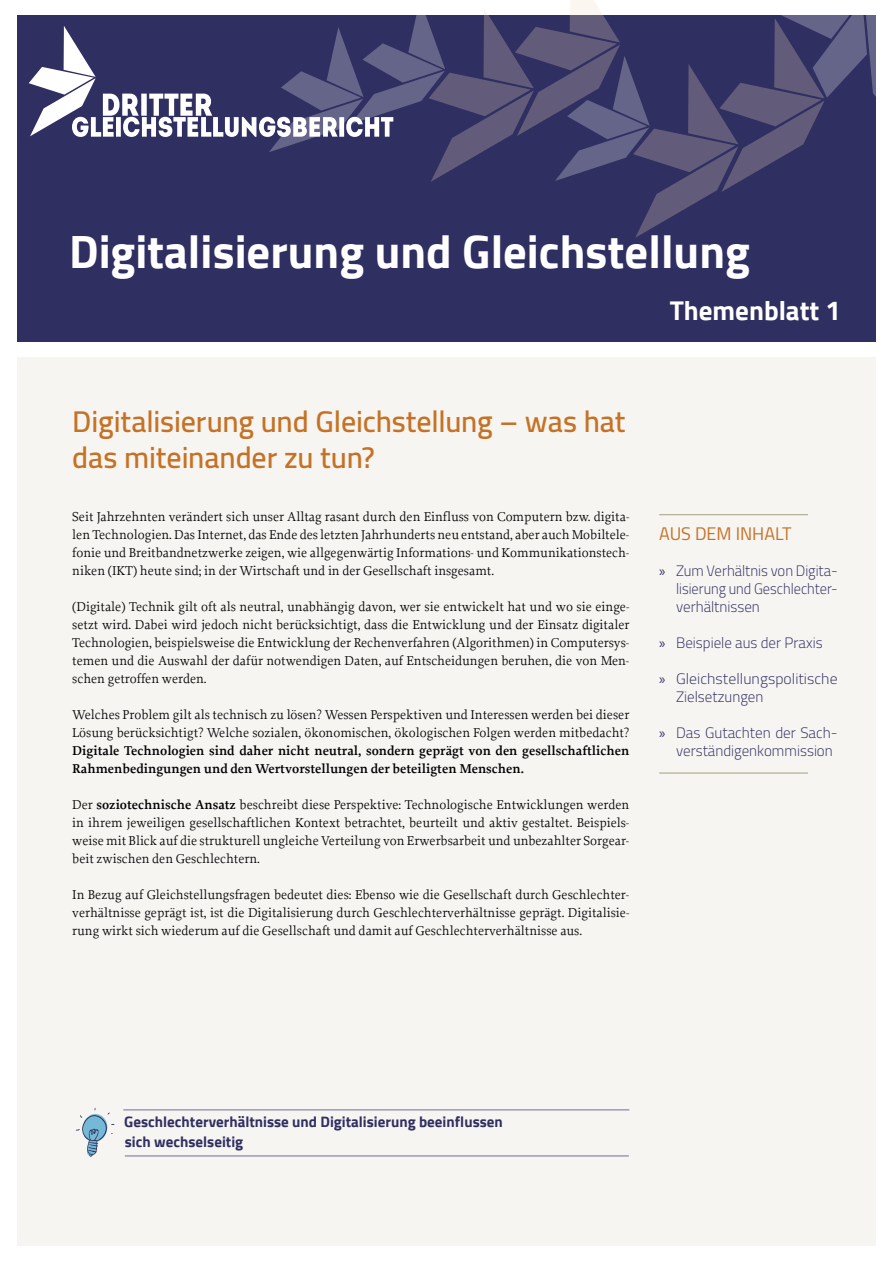
<style>
.page{position:relative;width:893px;height:1263px;background:#fff}
.page>*{position:absolute;margin:0;border:0;box-sizing:border-box;transform-origin:0 0}
.t1{font:700 46.5px "Cairo";color:#fff}
.t2{font:600 30px/36px "Cairo";letter-spacing:-.005em;color:#c57225}
.t3{font:700 27px "Cairo";color:#fff}
.t4{font:18px "Cairo";color:#c57225}
.t5{font:300 15px/18px "Cairo";color:#302f61;text-align:justify}
.t6{font:700 15px/19.8px "Cairo";color:#302f61}
.t7{font:300 15px/18px "Cairo";color:#302f61;scale:1.05 1}
.t8{font:13.5px/18px "Proforma";color:#000;text-align:justify}
.t9{font:600 13.5px/18px "Proforma";color:#000}
.s1{font-weight:600}
.s2{font-family:"Myriad Pro";font-weight:400}
</style>
<div class="page">
<div style="left:17px;top:16px;width:859px;height:326px;background:#302f61"></div>
<div style="left:17px;top:357px;width:859px;height:889px;background:#f7f5f2"></div>
<hr style="left:659px;top:514px;width:149px;height:1px;background:#ada88f">
<hr style="left:659px;top:772px;width:149px;height:2px;background:#ada88f">
<svg style="left:29px;top:0;width:847px;height:238px"></svg>
<hr style="left:123px;top:1109px;width:506px;height:1px;background:#716d91">
<hr style="left:125px;top:1155px;width:504px;height:1px;background:#716d91">
<svg style="left:76px;top:1108px;width:39px;height:49px"></svg>
<h1 class="t1" style="left:69px;top:224px;width:682px">Digitalisierung und Gleichstellung</h1>
<h3 class="t3" style="left:670px;top:295px;width:172px">Themenblatt 1</h3>
<h2 class="t2" style="left:72px;top:403px;width:555px">Digitalisierung und Gleichstellung – was hat das miteinander zu tun?</h2>
<p class="t8" style="left:72px;top:507px;width:559px">Seit Jahrzehnten verändert sich unser Alltag rasant durch den Einfluss von Computern bzw. digita&shy;len Technologien. Das Internet, das Ende des letzten Jahrhunderts neu entstand, aber auch Mobiltele&shy;fonie und Breitbandnetzwerke zeigen, wie allgegenwärtig Informations- und Kommunikationstech&shy;niken (IKT) heute sind; in der Wirtschaft und in der Gesellschaft insgesamt.</p>
<p class="t8" style="left:72px;top:597px;width:559px">(Digitale) Technik gilt oft als neutral, unabhängig davon, wer sie entwickelt hat und wo sie einge&shy;setzt wird. Dabei wird jedoch nicht berücksichtigt, dass die Entwicklung und der Einsatz digitaler Technologien, beispielsweise die Entwicklung der Rechenverfahren (Algorithmen) in Computersys&shy;temen und die Auswahl der dafür notwendigen Daten, auf Entscheidungen beruhen, die von Men&shy;schen getroffen werden.</p>
<p class="t8" style="left:72px;top:705px;width:559px">Welches Problem gilt als technisch zu lösen? Wessen Perspektiven und Interessen werden bei dieser<br>Lösung berücksichtigt? Welche sozialen, ökonomischen, ökologischen Folgen werden mitbedacht?</p>
<p class="t9" style="left:72px;top:741px;width:559px">Digitale Technologien sind daher nicht neutral, sondern geprägt von den gesellschaftlichen<br>Rahmenbedingungen und den Wertvorstellungen der beteiligten Menschen.</p>
<p class="t8" style="left:72px;top:795px;width:559px">Der <span class="s1">soziotechnische Ansatz</span> beschreibt diese Perspektive: Technologische Entwicklungen werden in ihrem jeweiligen gesellschaftlichen Kontext betrachtet, beurteilt und aktiv gestaltet. Beispiels&shy;weise mit Blick auf die strukturell ungleiche Verteilung von Erwerbsarbeit und unbezahlter Sorgear&shy;beit zwischen den Geschlechtern.</p>
<p class="t8" style="left:72px;top:885px;width:559px">In Bezug auf Gleichstellungsfragen bedeutet dies: Ebenso wie die Gesellschaft durch Geschlechter&shy;verhältnisse geprägt ist, ist die Digitalisierung durch Geschlechterverhältnisse geprägt. Digitalisie&shy;rung wirkt sich wiederum auf die Gesellschaft und damit auf Geschlechterverhältnisse aus.</p>
<h3 class="t4" style="left:659px;top:519px;width:134px">AUS DEM INHALT</h3>
<p class="t5" style="left:676px;top:562px;width:163px;text-indent:-17px"><span class="s2">»</span> Zum Verhältnis von Digita&shy;lisierung und Geschlechter&shy;verhältnissen</p>
<p class="t5" style="left:659px;top:634px;width:165px"><span class="s2">»</span> Beispiele aus der Praxis</p>
<p class="t7" style="left:676px;top:670px;width:155px;text-indent:-17px"><span class="s2">»</span> Gleichstellungspolitische<br>Zielsetzungen</p>
<p class="t5" style="left:676px;top:724px;width:163px;text-indent:-17px"><span class="s2">»</span> Das Gutachten der Sach&shy;verständigenkommission</p>
<p class="t6" style="left:124px;top:1112px;width:380px">Geschlechterverhältnisse und Digitalisierung beeinflussen sich wechselseitig</p>
</div>
